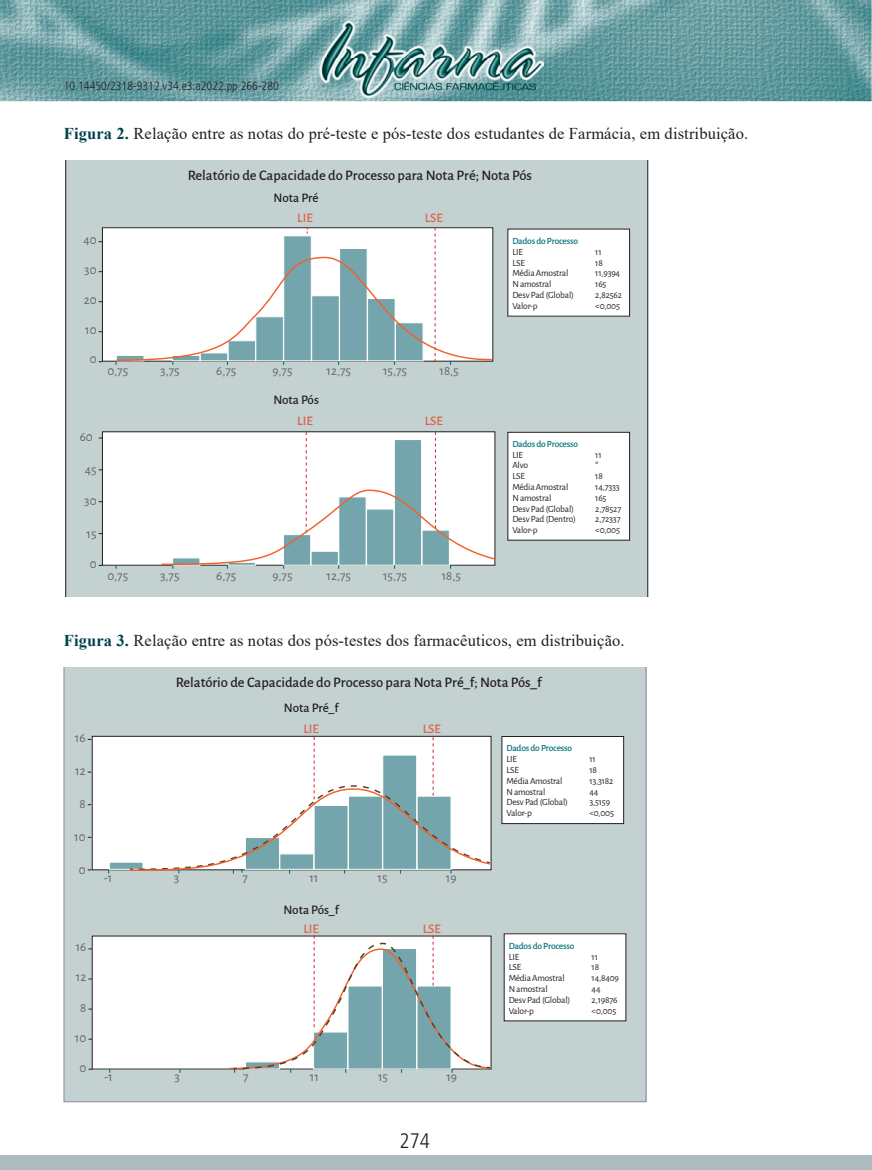
<style>
.page{position:relative;width:872px;height:1170px;background:#fff}
.page>*{position:absolute;margin:0;border:0;box-sizing:border-box;transform-origin:0 0}
.t1{font:300 condensed 21px "Frutiger LT Std";color:#231f20}
.t2{font:16.5px "Times New Roman";letter-spacing:.01em;color:#231f20}
.t3{font:500 14.55px "Alegreya Sans";color:#231f20}
.t4{font:13.05px "Alegreya Sans";color:#636366}
.t5{font:500 13.05px "Alegreya Sans";color:#231f20}
.t6{font:500 13.05px "Alegreya Sans";color:#db634b}
.t7{font:300 condensed 12px "Frutiger LT Std";color:#231f20}
.t8{font:9.45px "Alegreya Sans";letter-spacing:-.02em;color:#231f20}
.t9{font:500 9.45px "Alegreya Sans";letter-spacing:-.02em;color:#007078}
.s1{font-weight:700;color:#01414f}
</style>
<div class="page">
<img style="left:0;top:0;width:871px;height:101px">
<div style="left:0;top:1155px;width:872px;height:14px;background:#adbdbf"></div>
<img style="left:319px;top:20px;width:225px;height:77px">
<div style="left:66px;top:160px;width:582px;height:437px;background:#c4d1d1"></div>
<div style="left:102px;top:228px;width:391px;height:133px;background:#fff"></div>
<div style="left:102px;top:432px;width:393px;height:133px;background:#fff"></div>
<svg style="left:160px;top:432px;width:337px;height:136px"></svg>
<div style="left:508px;top:229px;width:121px;height:87px;background:#fff"></div>
<div style="left:508px;top:432px;width:121px;height:108px;background:#fff"></div>
<div style="left:507px;top:432px;width:123px;height:108px;border:1px solid #231f20"></div>
<svg style="left:115px;top:227px;width:378px;height:138px"></svg>
<div style="left:64px;top:667px;width:582px;height:434px;background:#c4d1d1"></div>
<div style="left:92px;top:935px;width:399px;height:133px;background:#fff"></div>
<div style="left:92px;top:736px;width:399px;height:133px;background:#fff"></div>
<div style="left:109px;top:861px;width:34px;height:8px;background:#74a4ac;border:1px solid #fff"></div>
<svg style="left:227px;top:935px;width:264px;height:137px"></svg>
<svg style="left:128px;top:736px;width:363px;height:137px"></svg>
<div style="left:502px;top:736px;width:121px;height:87px;background:#fff"></div>
<div style="left:501px;top:736px;width:123px;height:87px;border:1px solid #231f20"></div>
<div style="left:504px;top:933px;width:122px;height:87px;background:#fff"></div>
<p class="t7" style="left:64px;top:79px;width:217px">10.14450/2318-9312.v34.e3.a2022.pp 266-280</p>
<h2 class="t2" style="left:64px;top:122px;width:686px"><span class="s1">Figura 2.</span> Relação entre as notas do pré-teste e pós-teste dos estudantes de Farmácia, em distribuição.</h2>
<h3 class="t3" style="left:188px;top:164px;width:346px">Relatório de Capacidade do Processo para Nota Pré; Nota Pós</h3>
<h3 class="t4" style="left:83px;top:231px;width:15px">40</h3>
<h3 class="t4" style="left:84px;top:260px;width:14px">30</h3>
<h3 class="t4" style="left:84px;top:290px;width:14px">20</h3>
<h3 class="t4" style="left:85px;top:320px;width:13px">10</h3>
<h3 class="t4" style="left:90px;top:350px;width:8px">0</h3>
<h3 class="t4" style="left:80px;top:428px;width:15px">60</h3>
<h3 class="t4" style="left:85px;top:461px;width:13px">45</h3>
<h3 class="t4" style="left:84px;top:492px;width:14px">30</h3>
<h3 class="t4" style="left:87px;top:524px;width:11px">15</h3>
<h3 class="t4" style="left:90px;top:555px;width:8px">0</h3>
<h3 class="t5" style="left:274px;top:189px;width:47px">Nota Pré</h3>
<h3 class="t6" style="left:297px;top:208px;width:17px">LIE</h3>
<h3 class="t6" style="left:425px;top:208px;width:20px">LSE</h3>
<h3 class="t4" style="left:107px;top:362px;width:22px">0,75</h3>
<h3 class="t4" style="left:160px;top:362px;width:21px">3,75</h3>
<h3 class="t4" style="left:216px;top:362px;width:22px">6,75</h3>
<h3 class="t4" style="left:272px;top:362px;width:22px">9,75</h3>
<h3 class="t4" style="left:326px;top:362px;width:26px">12,75</h3>
<h3 class="t4" style="left:383px;top:362px;width:25px">15,75</h3>
<h3 class="t4" style="left:439px;top:362px;width:21px">18,5</h3>
<h3 class="t5" style="left:273px;top:391px;width:47px">Nota Pós</h3>
<h3 class="t6" style="left:297px;top:411px;width:17px">LIE</h3>
<h3 class="t6" style="left:425px;top:411px;width:20px">LSE</h3>
<h3 class="t4" style="left:107px;top:567px;width:22px">0,75</h3>
<h3 class="t4" style="left:160px;top:567px;width:21px">3,75</h3>
<h3 class="t4" style="left:216px;top:567px;width:22px">6,75</h3>
<h3 class="t4" style="left:272px;top:567px;width:22px">9,75</h3>
<h3 class="t4" style="left:326px;top:567px;width:26px">12,75</h3>
<h3 class="t4" style="left:383px;top:567px;width:25px">15,75</h3>
<h3 class="t4" style="left:442px;top:567px;width:21px">18,5</h3>
<p class="t9" style="left:512px;top:234px;width:67px">Dados do Processo</p>
<p class="t8" style="left:512px;top:245px;width:12px">LIE</p>
<p class="t8" style="left:595px;top:245px;width:8px">11</p>
<p class="t8" style="left:512px;top:256px;width:14px">LSE</p>
<p class="t8" style="left:595px;top:256px;width:9px">18</p>
<p class="t8" style="left:512px;top:267px;width:58px">Média Amostral</p>
<p class="t8" style="left:595px;top:267px;width:26px">11,9394</p>
<p class="t8" style="left:512px;top:277px;width:40px">N amostral</p>
<p class="t8" style="left:595px;top:277px;width:13px">165</p>
<p class="t8" style="left:512px;top:288px;width:63px">Desv Pad (Global)</p>
<p class="t8" style="left:595px;top:288px;width:28px">2,82562</p>
<p class="t8" style="left:512px;top:299px;width:27px">Valor-p</p>
<p class="t8" style="left:595px;top:299px;width:26px">&lt;0,005</p>
<p class="t9" style="left:512px;top:437px;width:67px">Dados do Processo</p>
<p class="t8" style="left:512px;top:448px;width:12px">LIE</p>
<p class="t8" style="left:595px;top:448px;width:8px">11</p>
<p class="t8" style="left:512px;top:459px;width:17px">Alvo</p>
<p class="t8" style="left:595px;top:459px;width:5px">*</p>
<p class="t8" style="left:512px;top:469px;width:14px">LSE</p>
<p class="t8" style="left:595px;top:469px;width:9px">18</p>
<p class="t8" style="left:512px;top:480px;width:58px">Média Amostral</p>
<p class="t8" style="left:595px;top:480px;width:26px">14,7333</p>
<p class="t8" style="left:512px;top:491px;width:40px">N amostral</p>
<p class="t8" style="left:595px;top:491px;width:13px">165</p>
<p class="t8" style="left:512px;top:502px;width:63px">Desv Pad (Global)</p>
<p class="t8" style="left:595px;top:502px;width:27px">2,78527</p>
<p class="t8" style="left:512px;top:513px;width:65px">Desv Pad (Dentro)</p>
<p class="t8" style="left:595px;top:513px;width:27px">2,72337</p>
<p class="t8" style="left:512px;top:523px;width:27px">Valor-p</p>
<p class="t8" style="left:595px;top:523px;width:26px">&lt;0,005</p>
<h2 class="t2" style="left:64px;top:628px;width:562px"><span class="s1">Figura 3.</span> Relação entre as notas dos pós-testes dos farmacêuticos, em distribuição.</h2>
<h3 class="t3" style="left:176px;top:671px;width:367px">Relatório de Capacidade do Processo para Nota Pré_f; Nota Pós_f</h3>
<h3 class="t4" style="left:75px;top:728px;width:12px">16</h3>
<h3 class="t4" style="left:75px;top:761px;width:12px">12</h3>
<h3 class="t4" style="left:79px;top:794px;width:8px">8</h3>
<h3 class="t4" style="left:74px;top:827px;width:13px">10</h3>
<h3 class="t4" style="left:79px;top:860px;width:8px">0</h3>
<h3 class="t4" style="left:76px;top:937px;width:12px">16</h3>
<h3 class="t4" style="left:76px;top:968px;width:12px">12</h3>
<h3 class="t4" style="left:80px;top:998px;width:8px">8</h3>
<h3 class="t4" style="left:75px;top:1028px;width:13px">10</h3>
<h3 class="t4" style="left:79px;top:1058px;width:8px">0</h3>
<h3 class="t5" style="left:284px;top:699px;width:56px">Nota Pré_f</h3>
<h3 class="t6" style="left:303px;top:719px;width:17px">LIE</h3>
<h3 class="t6" style="left:423px;top:719px;width:20px">LSE</h3>
<h3 class="t4" style="left:104px;top:868px;width:10px">-1</h3>
<h3 class="t4" style="left:174px;top:868px;width:7px">3</h3>
<h3 class="t4" style="left:242px;top:868px;width:7px">7</h3>
<h3 class="t4" style="left:309px;top:868px;width:11px">11</h3>
<h3 class="t4" style="left:377px;top:868px;width:11px">15</h3>
<h3 class="t4" style="left:446px;top:868px;width:12px">19</h3>
<h3 class="t5" style="left:283px;top:900px;width:57px">Nota Pós_f</h3>
<h3 class="t6" style="left:303px;top:919px;width:17px">LIE</h3>
<h3 class="t6" style="left:423px;top:919px;width:20px">LSE</h3>
<h3 class="t4" style="left:104px;top:1068px;width:10px">-1</h3>
<h3 class="t4" style="left:174px;top:1068px;width:7px">3</h3>
<h3 class="t4" style="left:243px;top:1068px;width:7px">7</h3>
<h3 class="t4" style="left:310px;top:1068px;width:11px">11</h3>
<h3 class="t4" style="left:378px;top:1068px;width:11px">15</h3>
<h3 class="t4" style="left:446px;top:1068px;width:12px">19</h3>
<h1 class="t1" style="left:399px;top:1128px;width:32px">274</h1>
<p class="t9" style="left:506px;top:741px;width:67px">Dados do Processo</p>
<p class="t8" style="left:506px;top:752px;width:12px">LIE</p>
<p class="t8" style="left:589px;top:752px;width:8px">11</p>
<p class="t8" style="left:506px;top:763px;width:14px">LSE</p>
<p class="t8" style="left:589px;top:763px;width:9px">18</p>
<p class="t8" style="left:506px;top:774px;width:58px">Média Amostral</p>
<p class="t8" style="left:589px;top:774px;width:26px">13,3182</p>
<p class="t8" style="left:506px;top:785px;width:40px">N amostral</p>
<p class="t8" style="left:589px;top:785px;width:10px">44</p>
<p class="t8" style="left:506px;top:795px;width:63px">Desv Pad (Global)</p>
<p class="t8" style="left:589px;top:795px;width:22px">3,5159</p>
<p class="t8" style="left:506px;top:806px;width:27px">Valor-p</p>
<p class="t8" style="left:589px;top:806px;width:26px">&lt;0,005</p>
<p class="t9" style="left:508px;top:938px;width:67px">Dados do Processo</p>
<p class="t8" style="left:508px;top:949px;width:12px">LIE</p>
<p class="t8" style="left:591px;top:949px;width:8px">11</p>
<p class="t8" style="left:508px;top:960px;width:14px">LSE</p>
<p class="t8" style="left:591px;top:960px;width:9px">18</p>
<p class="t8" style="left:508px;top:971px;width:58px">Média Amostral</p>
<p class="t8" style="left:591px;top:971px;width:29px">14,8409</p>
<p class="t8" style="left:508px;top:982px;width:40px">N amostral</p>
<p class="t8" style="left:591px;top:982px;width:10px">44</p>
<p class="t8" style="left:508px;top:993px;width:63px">Desv Pad (Global)</p>
<p class="t8" style="left:591px;top:993px;width:27px">2,19876</p>
<p class="t8" style="left:508px;top:1003px;width:27px">Valor-p</p>
<p class="t8" style="left:591px;top:1003px;width:26px">&lt;0,005</p>
</div>
